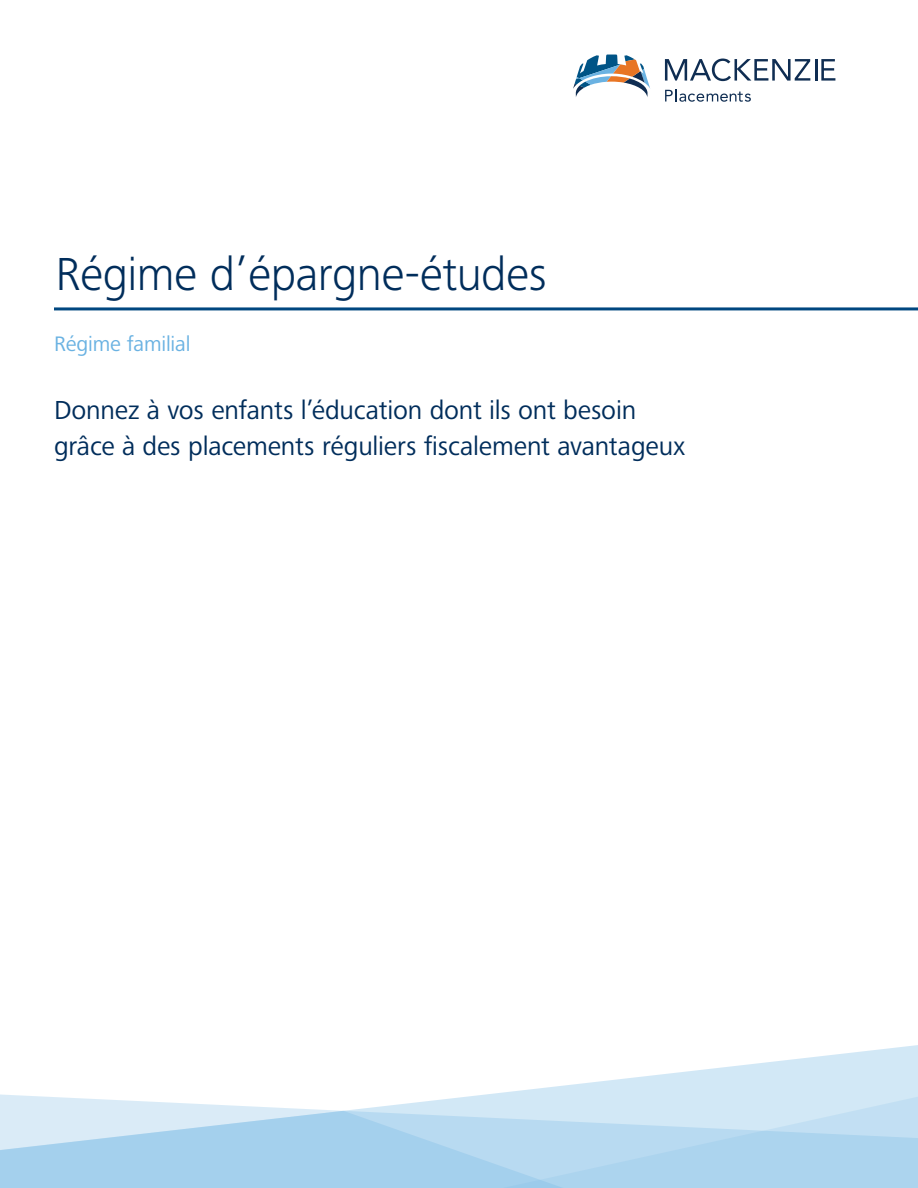
<style>
.page{position:relative;width:918px;height:1188px;background:#fff}
.page>*{position:absolute;margin:0;border:0;box-sizing:border-box;transform-origin:0 0}
.GuideCover_TITLE{font:300 48px "Frutiger Next Pro";letter-spacing:-.01em;color:#002d5b}
.APP_Cover_bullet{font:27px "Frutiger Next Pro";letter-spacing:-.005em;color:#002d5b}
.GuideCover_SUBTITLE{font:21.75px "Frutiger Next Pro";letter-spacing:-.01em;color:#6ab2e2}
</style>
<div class="page">
<hr style="left:54px;top:307px;width:864px;height:3px;background:#004780">
<svg style="left:492px;top:1045px;width:426px;height:49px"></svg>
<svg style="left:0;top:1094px;width:401px;height:17px"></svg>
<svg style="left:401px;top:1094px;width:517px;height:94px;background:#bdddf1"></svg>
<svg style="left:0;top:1111px;width:627px;height:77px;background:#b1d6ef"></svg>
<svg style="left:573px;top:55px;width:77px;height:42px"></svg>
<svg style="left:665px;top:59px;width:145px;height:22px"></svg>
<hr style="left:815px;top:59px;width:2px;height:22px;background:#0f2d52">
<svg style="left:821px;top:59px;width:14px;height:22px"></svg>
<svg style="left:665px;top:89px;width:86px;height:13px"></svg>
<p class="GuideCover_TITLE" style="left:56px;top:247px;width:493px">Régime d’épargne-études</p>
<p class="GuideCover_SUBTITLE" style="left:54px;top:331px;width:138px">Régime familial</p>
<p class="APP_Cover_bullet" style="left:54px;top:395px;width:584px">Donnez à vos enfants l’éducation dont ils ont besoin</p>
<p class="APP_Cover_bullet" style="left:54px;top:431px;width:633px">grâce à des placements réguliers fiscalement avantageux</p>
</div>
